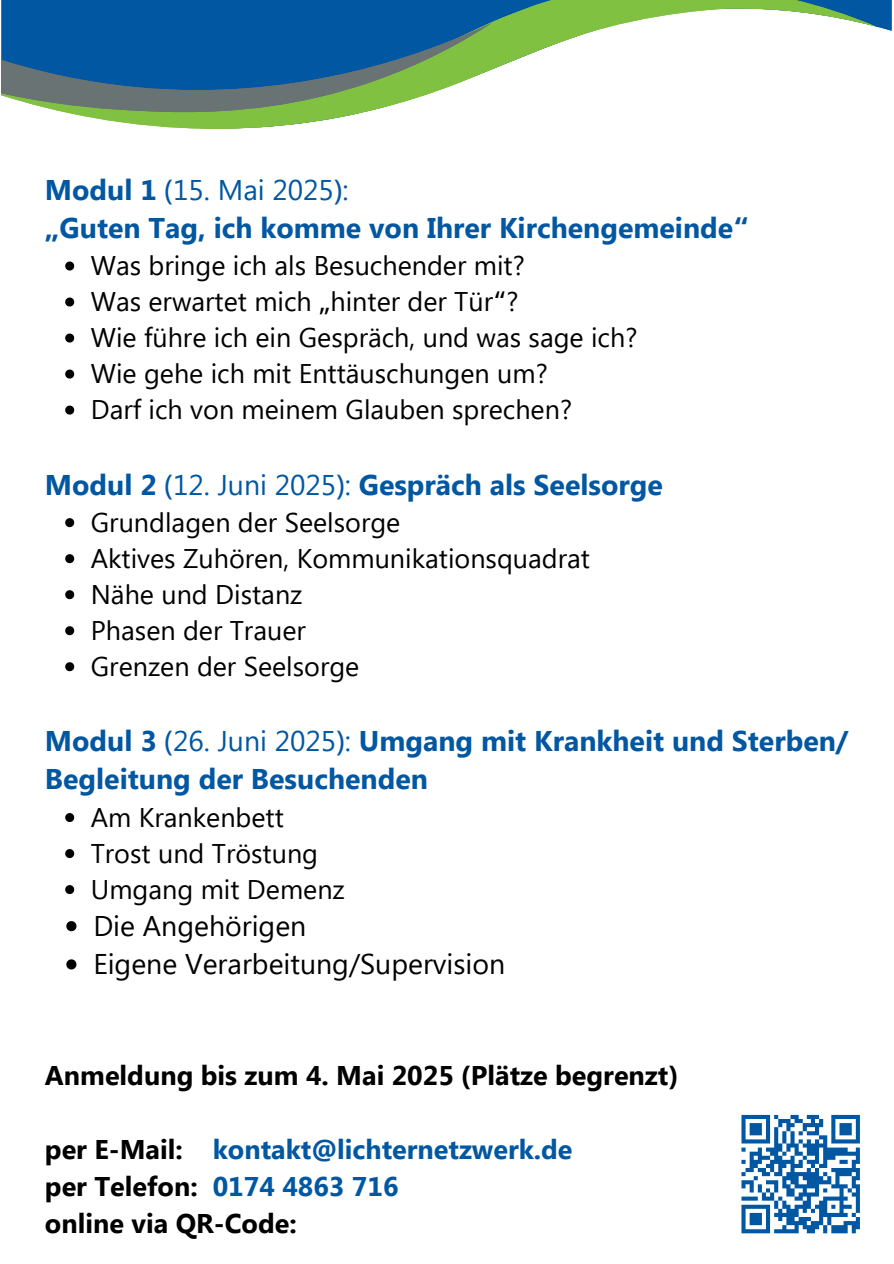
<style>
.page{position:relative;width:894px;height:1264px;background:#fff}
.page>*{position:absolute;margin:0;border:0;box-sizing:border-box;transform-origin:0 0}
.t1{font:700 28.5px/38.2px "Segoe UI";color:#0157a2}
.t2{font:28.5px "Segoe UI";color:#000}
.t3{font:28.5px "Segoe UI";color:#0157a2}
.t4{font:27px "Segoe UI";color:#000}
.t5{font:700 27px/37.2px "Segoe UI";color:#000}
.s1{font-weight:700}
.s2{font-family:"Noto Sans"}
.s3{font-family:"Noto Sans Gurmukhi"}
.s4{font-family:"Noto Sans";font-weight:400}
.s5{font-weight:400}
.s6{color:#0157a2}
</style>
<div class="page">
<svg style="left:1px;top:0;width:875px;height:129px"></svg>
<svg style="left:1px;top:23px;width:491px;height:89px;background:#3c788e"></svg>
<svg style="left:65px;top:261px;width:9px;height:9px"></svg>
<svg style="left:65px;top:297px;width:9px;height:9px"></svg>
<svg style="left:65px;top:333px;width:9px;height:9px"></svg>
<svg style="left:65px;top:369px;width:9px;height:9px"></svg>
<svg style="left:65px;top:405px;width:9px;height:9px"></svg>
<svg style="left:65px;top:518px;width:9px;height:9px"></svg>
<svg style="left:65px;top:554px;width:9px;height:9px"></svg>
<svg style="left:65px;top:590px;width:9px;height:9px"></svg>
<svg style="left:65px;top:626px;width:9px;height:9px"></svg>
<svg style="left:65px;top:662px;width:9px;height:9px"></svg>
<svg style="left:65px;top:813px;width:9px;height:9px"></svg>
<svg style="left:65px;top:849px;width:9px;height:9px"></svg>
<svg style="left:65px;top:885px;width:9px;height:9px"></svg>
<svg style="left:66px;top:921px;width:10px;height:10px"></svg>
<svg style="left:66px;top:959px;width:10px;height:10px"></svg>
<svg style="left:741px;top:1114px;width:119px;height:120px"></svg>
<p class="t3" style="left:45px;top:169px;width:305px"><span class="s1">Modul 1</span> <span class="s2">(</span>15. Mai 2025<span class="s2">)</span>:</p>
<p class="t1" style="left:45px;top:207px;width:705px"><span class="s2">„</span>Guten Tag, ich komme von Ihrer Kirchengemeinde<span class="s3">“</span></p>
<p class="t4" style="left:91px;top:246px;width:435px">Was bringe ich als Besuchender mit?</p>
<p class="t4" style="left:91px;top:282px;width:429px">Was erwartet mich <span class="s2">„</span>hinter der Tür<span class="s3">“</span>?</p>
<p class="t4" style="left:91px;top:318px;width:548px">Wie führe ich ein Gespräch, und was sage ich?</p>
<p class="t4" style="left:91px;top:354px;width:458px">Wie gehe ich mit Enttäuschungen um?</p>
<p class="t4" style="left:91px;top:390px;width:482px">Darf ich von meinem Glauben sprechen?</p>
<p class="t1" style="left:45px;top:463px;width:619px">Modul 2 <span class="s4">(</span><span class="s5">12. Juni 2025</span><span class="s4">)</span><span class="s5">:</span> Gespräch als Seelsorge</p>
<p class="t4" style="left:91px;top:502px;width:311px">Grundlagen der Seelsorge</p>
<p class="t4" style="left:91px;top:538px;width:500px">Aktives Zuhören, Kommunikationsquadrat</p>
<p class="t4" style="left:91px;top:574px;width:213px">Nähe und Distanz</p>
<p class="t4" style="left:91px;top:610px;width:216px">Phasen der Trauer</p>
<p class="t4" style="left:91px;top:646px;width:270px">Grenzen der Seelsorge</p>
<p class="t1" style="left:45px;top:720px;width:804px">Modul 3 <span class="s4">(</span><span class="s5">26. Juni 2025</span><span class="s4">)</span><span class="s5">:</span> Umgang mit Krankheit und Sterben/<br>Begleitung der Besuchenden</p>
<p class="t4" style="left:91px;top:797px;width:194px">Am Krankenbett</p>
<p class="t4" style="left:91px;top:833px;width:229px">Trost und Tröstung</p>
<p class="t4" style="left:91px;top:869px;width:255px">Umgang mit Demenz</p>
<p class="t2" style="left:93px;top:905px;width:214px">Die Angehörigen</p>
<p class="t2" style="left:93px;top:943px;width:413px">Eigene Verarbeitung/Supervision</p>
<h1 class="t5" style="left:45px;top:1054px;width:634px">Anmeldung bis zum 4. Mai 2025 <span class="s2">(</span>Plätze begrenzt<span class="s2">)</span></h1>
<h1 class="t5" style="left:45px;top:1129px;width:529px">per E-Mail: <span class="s6">kontakt@lichternetzwerk.de </span>per Telefon: <span class="s6">0174 4863 716<br></span>online via QR-Code:</h1>
</div>
